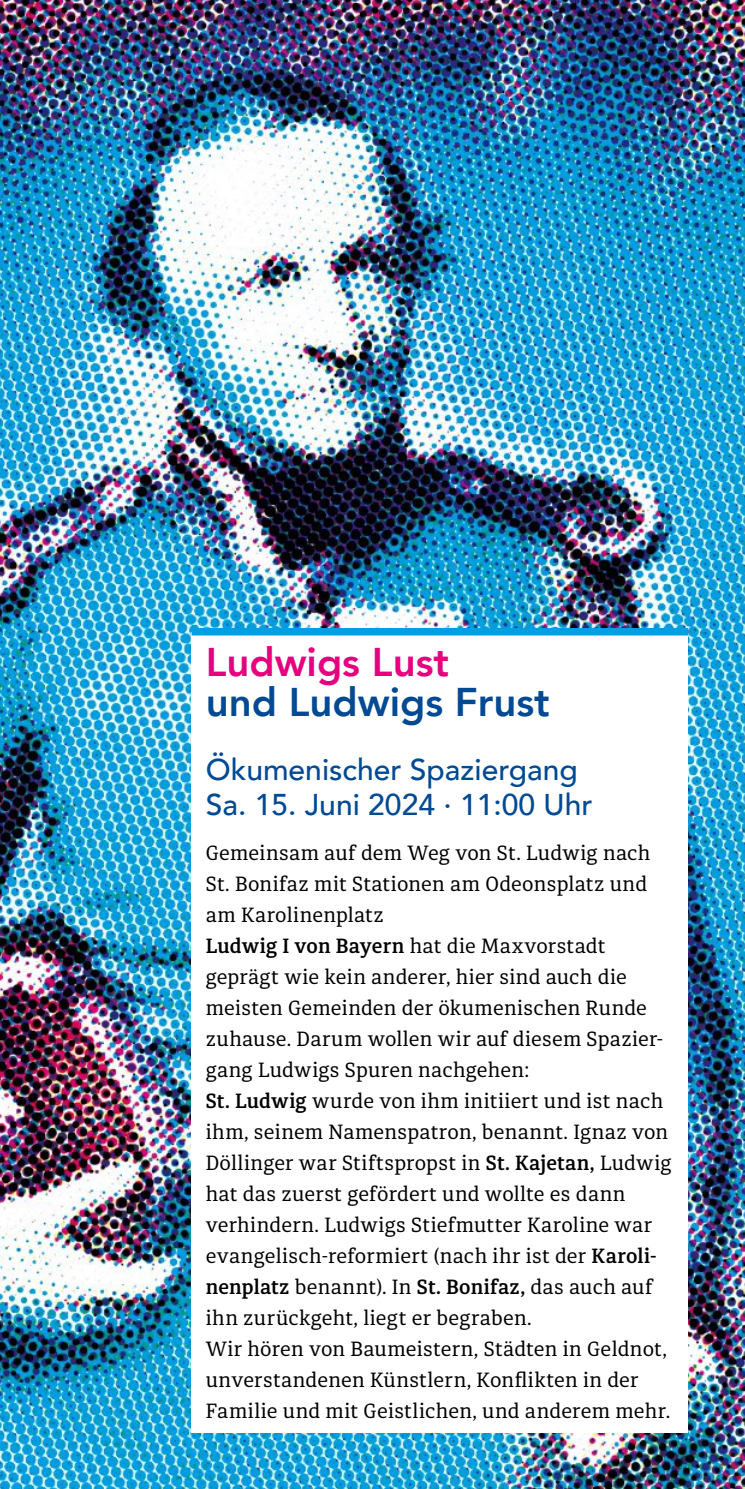
<style>
.page{position:relative;width:745px;height:1489px;background:#fff}
.page>*{position:absolute;margin:0;border:0;box-sizing:border-box;transform-origin:0 0}
.t1{font:800 40px "Avenir LT Com";color:#004993}
.t2{font:800 40px "Avenir LT Com";color:#e5007d}
.t3{font:500 30px/35px "Avenir LT Com";color:#004993}
.t4{font:20.5px/31px "Diaria Pro";letter-spacing:.01em;color:#000}
.s1{font-weight:600}
</style>
<div class="page">
<img style="left:0;top:0;width:744px;height:1488px">
<div style="left:191px;top:631px;width:496px;height:800px;background:#fff"></div>
<div style="left:191px;top:628px;width:496px;height:7px;background:#009ee3"></div>
<h1 class="t2" style="left:206px;top:638px;width:244px">Ludwigs Lust</h1>
<h1 class="t1" style="left:206px;top:678px;width:345px">und Ludwigs Frust</h1>
<h2 class="t3" style="left:206px;top:752px;width:388px">Ökumenischer Spaziergang<br>Sa. 15. Juni 2024 · 11:00 Uhr</h2>
<p class="t4" style="left:206px;top:837px;width:467px">Gemeinsam auf dem Weg von St. Ludwig nach St. Bonifaz mit Stationen am Odeonsplatz und am Karolinenplatz<br><span class="s1">Ludwig I von Bayern</span> hat die Maxvorstadt geprägt wie kein anderer, hier sind auch die meisten Gemeinden der ökumenischen Runde zuhause. Darum wollen wir auf diesem Spazier&shy;gang Ludwigs Spuren nachgehen:<br><span class="s1">St. Ludwig</span> wurde von ihm initiiert und ist nach ihm, seinem Namenspatron, benannt. Ignaz von Döllinger war Stiftspropst in <span class="s1">St. Kajetan,</span> Ludwig hat das zuerst gefördert und wollte es dann verhindern. Ludwigs Stiefmutter Karoline war evangelisch-reformiert (nach ihr ist der <span class="s1">Karoli&shy;nenplatz</span> benannt). In <span class="s1">St. Bonifaz,</span> das auch auf ihn zurückgeht, liegt er begraben.<br>Wir hören von Baumeistern, Städten in Geldnot, unverstandenen Künstlern, Konflikten in der Familie und mit Geistlichen, und anderem mehr.</p>
</div>
